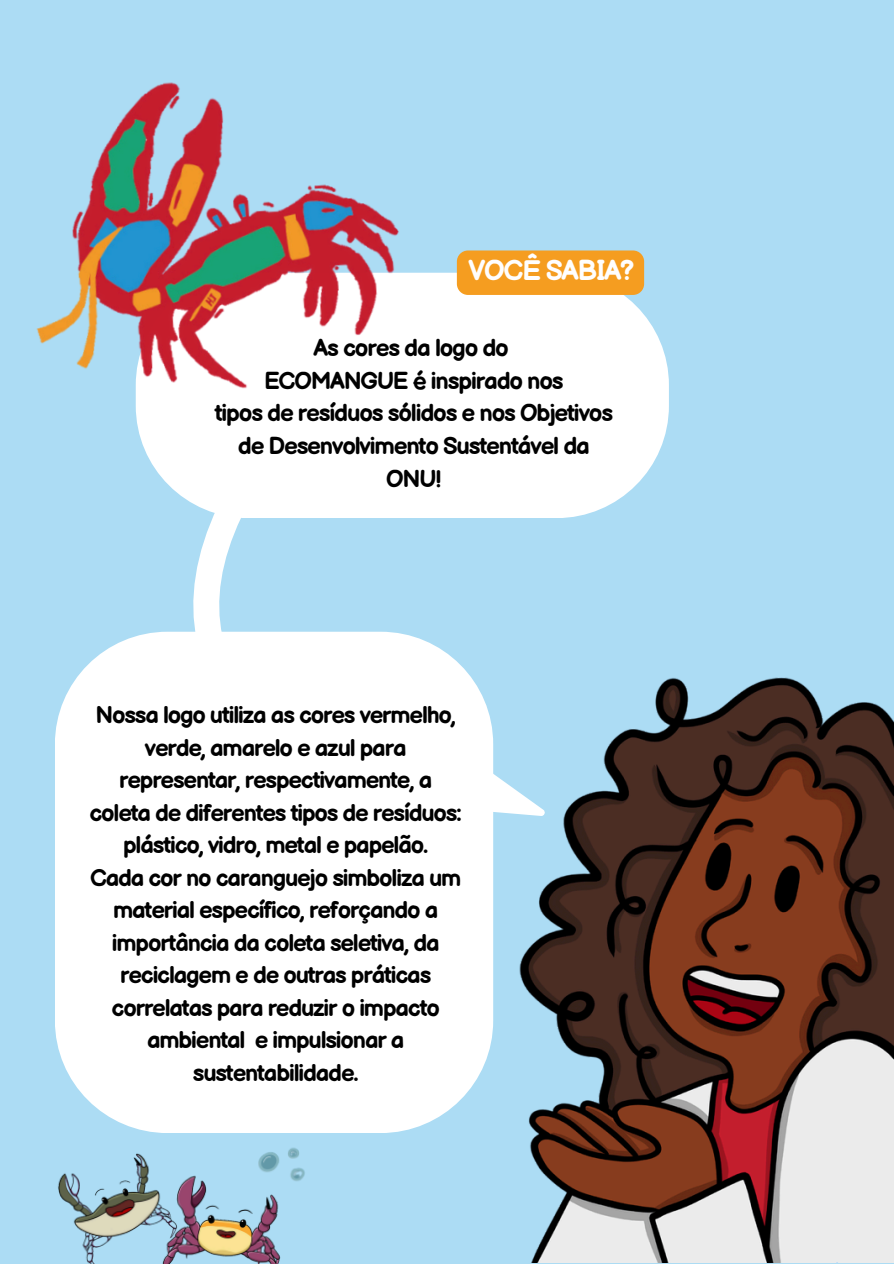
<style>
.page{position:relative;width:894px;height:1264px;background:#fff}
.page>*{position:absolute;margin:0;border:0;box-sizing:border-box;transform-origin:0 0}
.t1{font:700 28.2px "Balsamiq Sans";letter-spacing:-.05em;color:#fffefe}
.t2{font:700 24px/32.7px "Balsamiq Sans";letter-spacing:-.05em;color:#000;text-align:center}
.t3{font:700 23.7px/32.4px "Balsamiq Sans";letter-spacing:-.05em;color:#000;text-align:center}
</style>
<div class="page">
<div style="left:0;top:0;width:893px;height:1263px;background:#acdcf4"></div>
<img style="left:91px;top:677px;width:802px;height:585px">
<div style="left:136px;top:273px;width:532px;height:245px;background:#fff;border-radius:113px"></div>
<svg style="left:493px;top:759px;width:52px;height:57px"></svg>
<img style="left:36px;top:82px;width:380px;height:379px">
<div style="left:55px;top:631px;width:438px;height:502px;background:#fff;border-radius:113px"></div>
<svg style="left:174px;top:454px;width:132px;height:178px"></svg>
<img style="left:58px;top:1132px;width:299px;height:131px">
<div style="left:457px;top:250px;width:187px;height:45px;background:#f59d20;border-radius:11px"></div>
<p class="t1" style="left:468px;top:254px;width:167px">VOCÊ SABIA?</p>
<p class="t2" style="left:313px;top:332px;width:197px">As cores da logo do</p>
<h1 class="t2" style="left:264px;top:365px;width:301px">ECOMANGUE é inspirado nos</h1>
<p class="t2" style="left:215px;top:398px;width:400px">tipos de resíduos sólidos e nos Objetivos de Desenvolvimento Sustentável da<br>ONU!</p>
<p class="t3" style="left:89px;top:700px;width:374px">Nossa logo utiliza as cores vermelho, verde, amarelo e azul para representar, respectivamente, a coleta de diferentes tipos de resíduos: plástico, vidro, metal e papelão.</p>
<p class="t3" style="left:90px;top:862px;width:373px">Cada cor no caranguejo simboliza um material específico, reforçando a importância da coleta seletiva, da reciclagem e de outras práticas correlatas para reduzir o impacto ambiental e impulsionar a sustentabilidade.</p>
</div>
